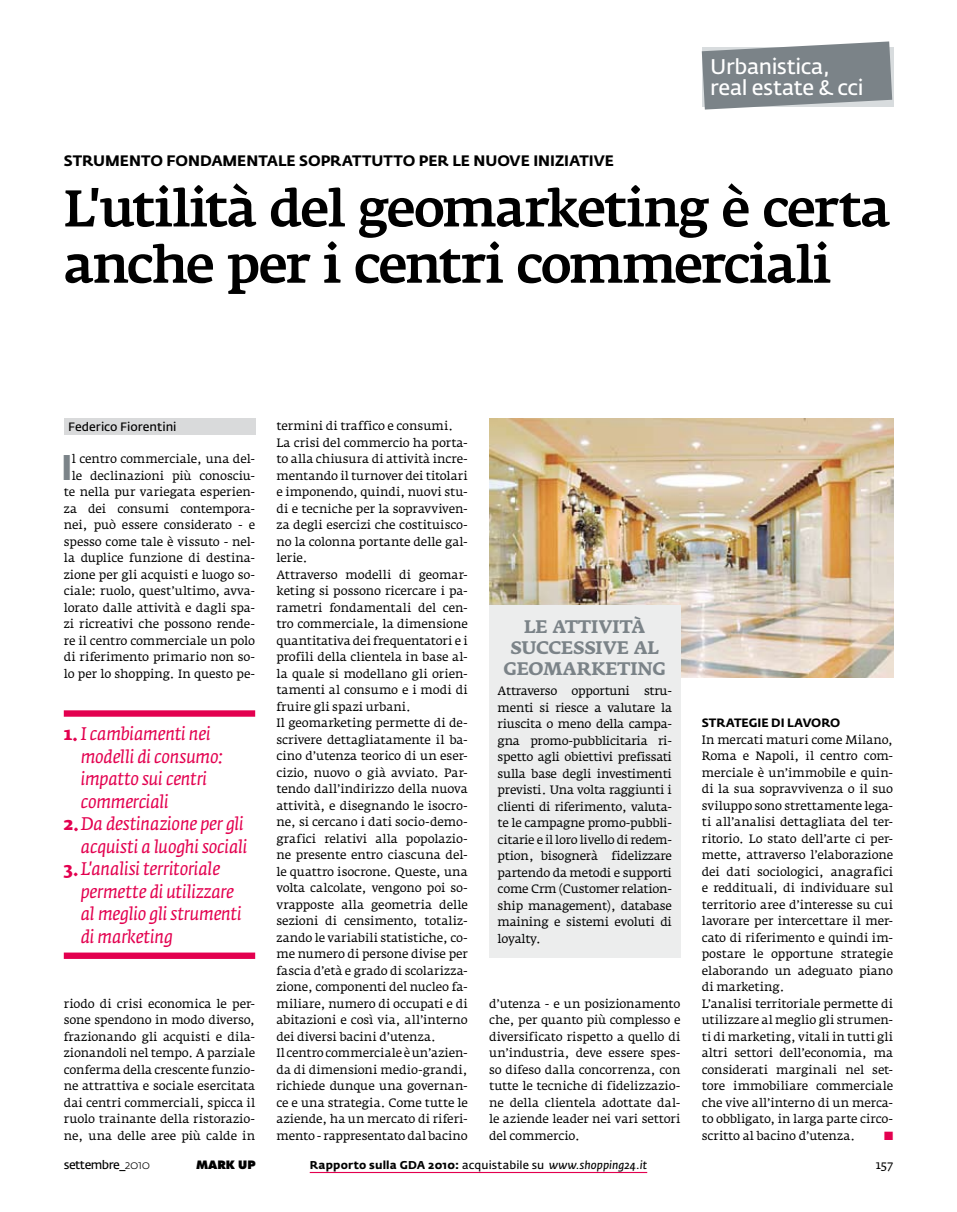
<style>
.page{position:relative;width:957px;height:1212px;background:#fff}
.page>*{position:absolute;margin:0;border:0;box-sizing:border-box;transform-origin:0 0}
.t1{font:500 51px/56.2px "Fedra Serif A Std";letter-spacing:-.04em;color:#000}
.t2{font:700 35.4px "Fedra Sans Std";color:#7b8388}
.t3{font:600 21px/21px "Fedra Sans Std";letter-spacing:-.015em;color:#fff}
.t4{font:italic 18px "Fedra Serif A Std";letter-spacing:-.015em;color:#e3004f}
.t5{font:700 18px/21px "Fedra Serif A Std";letter-spacing:-.005em;color:#7b8388;text-align:center}
.t6{font:700 15px "Fedra Sans Std";color:#000}
.t7{font:12px/16.5px "Fedra Serif A Std";letter-spacing:-.01em;color:#000;text-align:justify}
.t8{font:600 12px "Fedra Sans Std";color:#000}
.t9{font:700 12px "Fedra Sans Std";color:#000}
.t10{font:600 12px "Fedra Sans Std";letter-spacing:-.04em;color:#000}
.t11{font:12px "Zapf Dingbats";color:#e3004f}
.t12{font:700 11.25px "Fedra Sans Std";letter-spacing:.02em;color:#000}
.t13{font:800 11.25px "Futura Std";letter-spacing:-.01em;color:#000}
.s1{font-weight:700;font-style:normal}
.s2{font-weight:300}
.s3{font-weight:600}
.s4{font-weight:600;font-style:italic}
</style>
<div class="page">
<hr style="left:310px;top:1172px;width:337px;height:1px;background:#e3004f">
<svg style="left:702px;top:41px;width:190px;height:69px;background:#8e9599"></svg>
<div style="left:64px;top:418px;width:191px;height:17px;background:#d9dadb"></div>
<div style="left:64px;top:710px;width:191px;height:7px;background:#e3004f"></div>
<div style="left:64px;top:952px;width:191px;height:7px;background:#e3004f"></div>
<img style="left:489px;top:418px;width:404px;height:259px">
<div style="left:489px;top:606px;width:191px;height:352px;background:#eceded"></div>
<h3 class="t3" style="left:710px;top:56px;width:155px">Urbanistica, real estate &amp; cci</h3>
<p class="t6" style="left:64px;top:151px;width:331px">STRUMENTO FONDAMENTALE SOPRATTUTTO</p>
<p class="t6" style="left:419px;top:151px;width:90px">PER LE NUOVE</p>
<p class="t6" style="left:533px;top:151px;width:72px">INIZIATIVE</p>
<h1 class="t1" style="left:64px;top:181px;width:828px">L'utilità del geomarketing è certa anche per i centri commerciali</h1>
<p class="t8" style="left:68px;top:420px;width:110px">Federico Fiorentini</p>
<p class="t7" style="left:64px;top:451px;width:193px;text-align:right">l centro commerciale, una del&shy;le declinazioni più conosciu&shy;te nella pur variegata esperien&shy;za dei consumi contempora&shy;nei, può essere considerato - e spesso come tale è vissuto - nel&shy;la duplice funzione di destina&shy;zione per gli acquisti e luogo so&shy;ciale: ruolo, quest’ultimo, avva&shy;lorato dalle attività e dagli spa&shy;zi ricreativi che possono rende&shy;re il centro commerciale un polo di riferimento primario non so&shy;lo per lo shopping. In questo pe-</p>
<h2 class="t2" style="left:61px;top:444px;width:13px">I</h2>
<h3 class="t4" style="left:64px;top:724px;width:148px"><span class="s1">1.</span>I cambiamenti nei</h3>
<h3 class="t4" style="left:81px;top:746px;width:144px">modelli di consumo:</h3>
<h3 class="t4" style="left:81px;top:769px;width:128px">impatto sui centri</h3>
<h3 class="t4" style="left:81px;top:791px;width:90px">commerciali</h3>
<h3 class="t4" style="left:64px;top:814px;width:182px"><span class="s1">2.</span>Da destinazione per gli</h3>
<h3 class="t4" style="left:81px;top:836px;width:168px">acquisti a luoghi sociali</h3>
<h3 class="t4" style="left:64px;top:859px;width:158px"><span class="s1">3.</span>L'analisi territoriale</h3>
<h3 class="t4" style="left:81px;top:881px;width:155px">permette di utilizzare</h3>
<h3 class="t4" style="left:81px;top:904px;width:162px">al meglio gli strumenti</h3>
<h3 class="t4" style="left:81px;top:926px;width:94px">di marketing</h3>
<p class="t7" style="left:64px;top:995px;width:193px">riodo di crisi economica le per&shy;sone spendono in modo diverso, frazionando gli acquisti e dila&shy;zionandoli nel tempo. A parziale conferma della crescente funzio&shy;ne attrattiva e sociale esercitata dai centri commerciali, spicca il ruolo trainante della ristorazio&shy;ne, una delle aree più calde in</p>
<p class="t7" style="left:276px;top:418px;width:193px;text-align:left">termini di traffico e consumi.<br>La crisi del commercio ha porta&shy;to alla chiusura di attività incre&shy;mentando il turnover dei titolari e imponendo, quindi, nuovi stu&shy;di e tecniche per la sopravviven&shy;za degli esercizi che costituisco&shy;no la colonna portante delle gal&shy;lerie.<br>Attraverso modelli di geomar&shy;keting si possono ricercare i pa&shy;rametri fondamentali del cen&shy;tro commerciale, la dimensione quantitativa dei frequentatori e i profili della clientela in base al&shy;la quale si modellano gli orien&shy;tamenti al consumo e i modi di fruire gli spazi urbani.<br>Il geomarketing permette di de&shy;scrivere dettagliatamente il ba&shy;cino d’utenza teorico di un eser&shy;cizio, nuovo o già avviato. Par&shy;tendo dall’indirizzo della nuova attività, e disegnando le isocro&shy;ne, si cercano i dati socio-demo&shy;grafici relativi alla popolazio&shy;ne presente entro ciascuna del&shy;le quattro isocrone. Queste, una volta calcolate, vengono poi so&shy;vrapposte alla geometria delle sezioni di censimento, totaliz&shy;zando le variabili statistiche, co&shy;me numero di persone divise per fascia d’età e grado di scolarizza&shy;zione, componenti del nucleo fa&shy;miliare, numero di occupati e di abitazioni e così via, all’interno dei diversi bacini d’utenza.<br>Il centro commerciale è un’azien&shy;da di dimensioni medio-grandi, richiede dunque una governan&shy;ce e una strategia. Come tutte le aziende, ha un mercato di riferi&shy;mento - rappresentato dal bacino</p>
<h3 class="t5" style="left:503px;top:616px;width:164px">LE ATTIVITÀ<br>SUCCESSIVE AL<br>GEOMARKETING</h3>
<p class="t7" style="left:497px;top:683px;width:176px">Attraverso opportuni stru&shy;menti si riesce a valutare la riuscita o meno della campa&shy;gna promo-pubblicitaria ri&shy;spetto agli obiettivi prefissati sulla base degli investimenti previsti. Una volta raggiunti i clienti di riferimento, valuta&shy;te le campagne promo-pubbli&shy;citarie e il loro livello di redem&shy;ption, bisognerà fidelizzare partendo da metodi e supporti come Crm (Customer relation&shy;ship management), database maining e sistemi evoluti di loyalty.</p>
<p class="t7" style="left:489px;top:995px;width:193px">d’utenza - e un posizionamento che, per quanto più complesso e diversificato rispetto a quello di un’industria, deve essere spes&shy;so difeso dalla concorrenza, con tutte le tecniche di fidelizzazio&shy;ne della clientela adottate dal&shy;le aziende leader nei vari settori del commercio.</p>
<p class="t9" style="left:702px;top:715px;width:140px">STRATEGI E DI LAVORO</p>
<p class="t7" style="left:702px;top:731px;width:193px;text-align:left">In mercati maturi come Milano,<br>Roma e Napoli, il centro com&shy;merciale è un’immobile e quin&shy;di la sua sopravvivenza o il suo sviluppo sono strettamente lega&shy;ti all’analisi dettagliata del ter&shy;ritorio. Lo stato dell’arte ci per&shy;mette, attraverso l’elaborazione dei dati sociologici, anagrafici e reddituali, di individuare sul territorio aree d’interesse su cui lavorare per intercettare il mer&shy;cato di riferimento e quindi im&shy;postare le opportune strategie elaborando un adeguato piano di marketing.<br>L’analisi territoriale permette di utilizzare al meglio gli strumen&shy;ti di marketing, vitali in tutti gli altri settori dell’economia, ma considerati marginali nel set&shy;tore immobiliare commerciale che vive all’interno di un merca&shy;to obbligato, in larga parte circo&shy;scritto al bacino d’utenza.</p>
<p class="t11" style="left:884px;top:1130px;width:11px">■</p>
<p class="t10" style="left:64px;top:1157px;width:88px">settembre_<span class="s2">2010</span></p>
<p class="t13" style="left:196px;top:1158px;width:61px">MARK UP</p>
<p class="t12" style="left:310px;top:1157px;width:339px">RAPPORTO SULLA GDA 2010: <span class="s3">acquistabile su</span> <span class="s4">www.shopping24.it</span></p>
<p class="t7" style="left:876px;top:1156px;width:19px">157</p>
</div>
